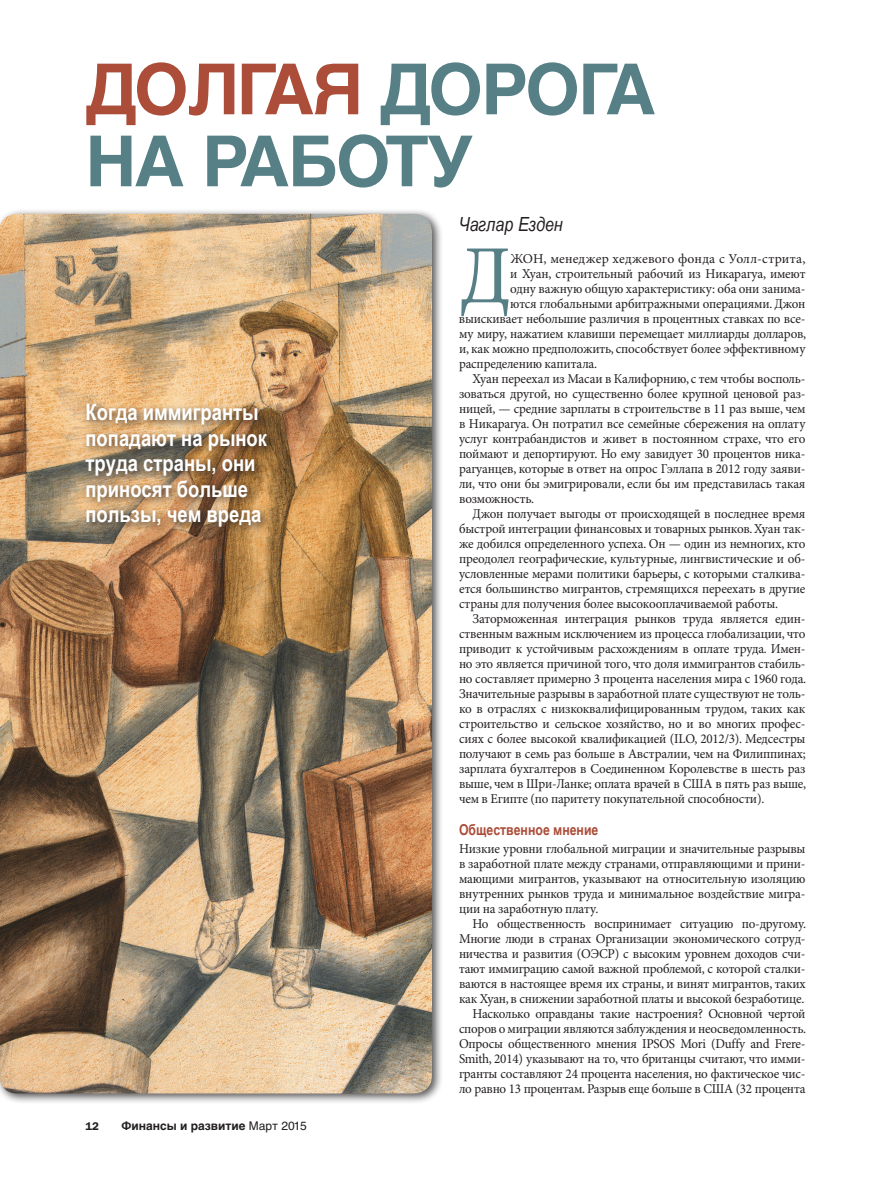
<style>
.page{position:relative;width:891px;height:1188px;background:#fff}
.page>*{position:absolute;margin:0;border:0;box-sizing:border-box;transform-origin:0 0}
.t1{font:82.8px "Minion Pro";color:#568085}
.t2{font:700 70.5px/72px "Helvetica Cyr";letter-spacing:-.035em;color:#568085}
.t3{font:700 22.5px/25.5px "Arial Narrow";color:#fff}
.t4{font:italic 19.5px "Arial Narrow";color:#231f20}
.t5{font:700 15px "Arial Narrow";color:#ab4d39}
.t6{font:13.5px/15px "Minion Pro";letter-spacing:-.015em;color:#231f20;text-align:justify}
.t7{font:13.5px "Minion Pro";letter-spacing:.01em;color:#231f20}
.t8{font:700 12px "Helvetica Cyr";color:#231f20}
.t9{font:600 11.25px "ITC Franklin Gothic Std";color:#231f20}
.s1{color:#ab4d39}
.s2{font-family:"Helvetica Cyr Upright";font-weight:400}
</style>
<div class="page">
<div style="left:0;top:209px;width:443px;height:896px;background:#231f20;opacity:.75"></div>
<img style="left:0;top:214px;width:432px;height:880px">
<div style="left:81px;top:399px;width:197px;height:138px;background:#231f20;opacity:.75"></div>
<h2 class="t2" style="left:86px;top:53px;width:572px"><span class="s1">ДОЛГАЯ</span> ДОРОГА<br>НА РАБОТУ</h2>
<h3 class="t3" style="left:86px;top:399px;width:183px">Когда иммигранты попадают на рынок труда страны, они приносят больше пользы, чем вреда</h3>
<p class="t9" style="left:86px;top:1119px;width:15px">12</p>
<p class="t8" style="left:121px;top:1119px;width:187px">Финансы и развитие <span class="s2">Март 2015</span></p>
<h3 class="t4" style="left:459px;top:210px;width:105px">Чаглар Езден</h3>
<h1 class="t1" style="left:459px;top:226px;width:54px">Д</h1>
<p class="t7" style="left:510px;top:251px;width:297px">ЖОН, менеджер хеджевого фонда с Уолл-стрита,</p>
<p class="t6" style="left:510px;top:267px;width:297px">и Хуан, строительный рабочий из Никарагуа, имеют</p>
<p class="t6" style="left:510px;top:282px;width:297px">одну важную общую характеристику: оба они занима-</p>
<p class="t6" style="left:510px;top:297px;width:297px">ются глобальными арбитражными операциями. Джон</p>
<p class="t6" style="left:459px;top:312px;width:348px">выискивает небольшие различия в процентных ставках по все-</p>
<p class="t6" style="left:459px;top:327px;width:349px">му миру, нажатием клавиши перемещает миллиарды долларов,</p>
<p class="t6" style="left:459px;top:342px;width:348px">и, как можно предположить, способствует более эффективному</p>
<p class="t6" style="left:459px;top:357px;width:140px">распределению капитала.</p>
<p class="t6" style="left:473px;top:372px;width:334px">Хуан переехал из Масаи в Калифорнию, с тем чтобы восполь-</p>
<p class="t6" style="left:459px;top:387px;width:348px">зоваться другой, но существенно более крупной ценовой раз-</p>
<p class="t6" style="left:459px;top:402px;width:348px">ницей, — средние зарплаты в строительстве в 11 раз выше, чем</p>
<p class="t6" style="left:459px;top:417px;width:348px">в Никарагуа. Он потратил все семейные сбережения на оплату</p>
<p class="t6" style="left:459px;top:432px;width:348px">услуг контрабандистов и живет в постоянном страхе, что его</p>
<p class="t6" style="left:459px;top:447px;width:348px">поймают и депортируют. Но ему завидует 30 процентов ника-</p>
<p class="t6" style="left:459px;top:462px;width:348px">рагуанцев, которые в ответ на опрос Гэллапа в 2012 году заяви-</p>
<p class="t6" style="left:459px;top:477px;width:348px">ли, что они бы эмигрировали, если бы им представилась такая</p>
<p class="t6" style="left:459px;top:492px;width:77px">возможность.</p>
<p class="t6" style="left:473px;top:507px;width:335px">Джон получает выгоды от происходящей в последнее время</p>
<p class="t6" style="left:459px;top:522px;width:348px">быстрой интеграции финансовых и товарных рынков. Хуан так-</p>
<p class="t6" style="left:459px;top:537px;width:348px">же добился определенного успеха. Он — один из немногих, кто</p>
<p class="t6" style="left:459px;top:552px;width:348px">преодолел географические, культурные, лингвистические и об-</p>
<p class="t6" style="left:459px;top:567px;width:348px">условленные мерами политики барьеры, с которыми сталкива-</p>
<p class="t6" style="left:459px;top:582px;width:348px">ется большинство мигрантов, стремящихся переехать в другие</p>
<p class="t6" style="left:459px;top:597px;width:321px">страны для получения более высокооплачиваемой работы.</p>
<p class="t6" style="left:473px;top:612px;width:334px">Заторможенная интеграция рынков труда является един-</p>
<p class="t6" style="left:459px;top:627px;width:348px">ственным важным исключением из процесса глобализации, что</p>
<p class="t6" style="left:459px;top:642px;width:348px">приводит к устойчивым расхождениям в оплате труда. Имен-</p>
<p class="t6" style="left:459px;top:657px;width:348px">но это является причиной того, что доля иммигрантов стабиль-</p>
<p class="t6" style="left:459px;top:672px;width:349px">но составляет примерно 3 процента населения мира с 1960 года.</p>
<p class="t6" style="left:459px;top:687px;width:348px">Значительные разрывы в заработной плате существуют не толь-</p>
<p class="t6" style="left:459px;top:702px;width:348px">ко в отраслях с низкоквалифицированным трудом, таких как</p>
<p class="t6" style="left:459px;top:717px;width:348px">строительство и сельское хозяйство, но и во многих профес-</p>
<p class="t6" style="left:459px;top:732px;width:348px">сиях с более высокой квалификацией (ILO, 2012/3). Медсестры</p>
<p class="t6" style="left:459px;top:747px;width:348px">получают в семь раз больше в Австралии, чем на Филиппинах;</p>
<p class="t6" style="left:459px;top:762px;width:348px">зарплата бухгалтеров в Соединенном Королевстве в шесть раз</p>
<p class="t6" style="left:459px;top:777px;width:349px">выше, чем в Шри-Ланке; оплата врачей в США в пять раз выше,</p>
<p class="t6" style="left:459px;top:792px;width:307px">чем в Египте (по паритету покупательной способности).</p>
<p class="t5" style="left:459px;top:818px;width:141px">Общественное мнение</p>
<p class="t6" style="left:459px;top:842px;width:348px">Низкие уровни глобальной миграции и значительные разрывы в заработной плате между странами, отправляющими и прини&shy;мающими мигрантов, указывают на относительную изоляцию внутренних рынков труда и минимальное воздействие мигра&shy;ции на заработную плату.</p>
<p class="t6" style="left:459px;top:917px;width:349px;text-align:right">Но общественность воспринимает ситуацию по-другому.<br>Многие люди в странах Организации экономического сотруд&shy;ничества и развития (ОЭСР) с высоким уровнем доходов счи&shy;тают иммиграцию самой важной проблемой, с которой сталки&shy;ваются в настоящее время их страны, и винят мигрантов, таких как Хуан, в снижении заработной платы и высокой безработице.<br>Насколько оправданы такие настроения? Основной чертой споров о миграции являются заблуждения и неосведомленность.<br>Опросы общественного мнения IPSOS Mori (Duffy and Frere-Smith, 2014) указывают на то, что британцы считают, что имми&shy;гранты составляют 24 процента населения, но фактическое чис&shy;ло равно 13 процентам. Разрыв еще больше в США (32 процента</p>
</div>
